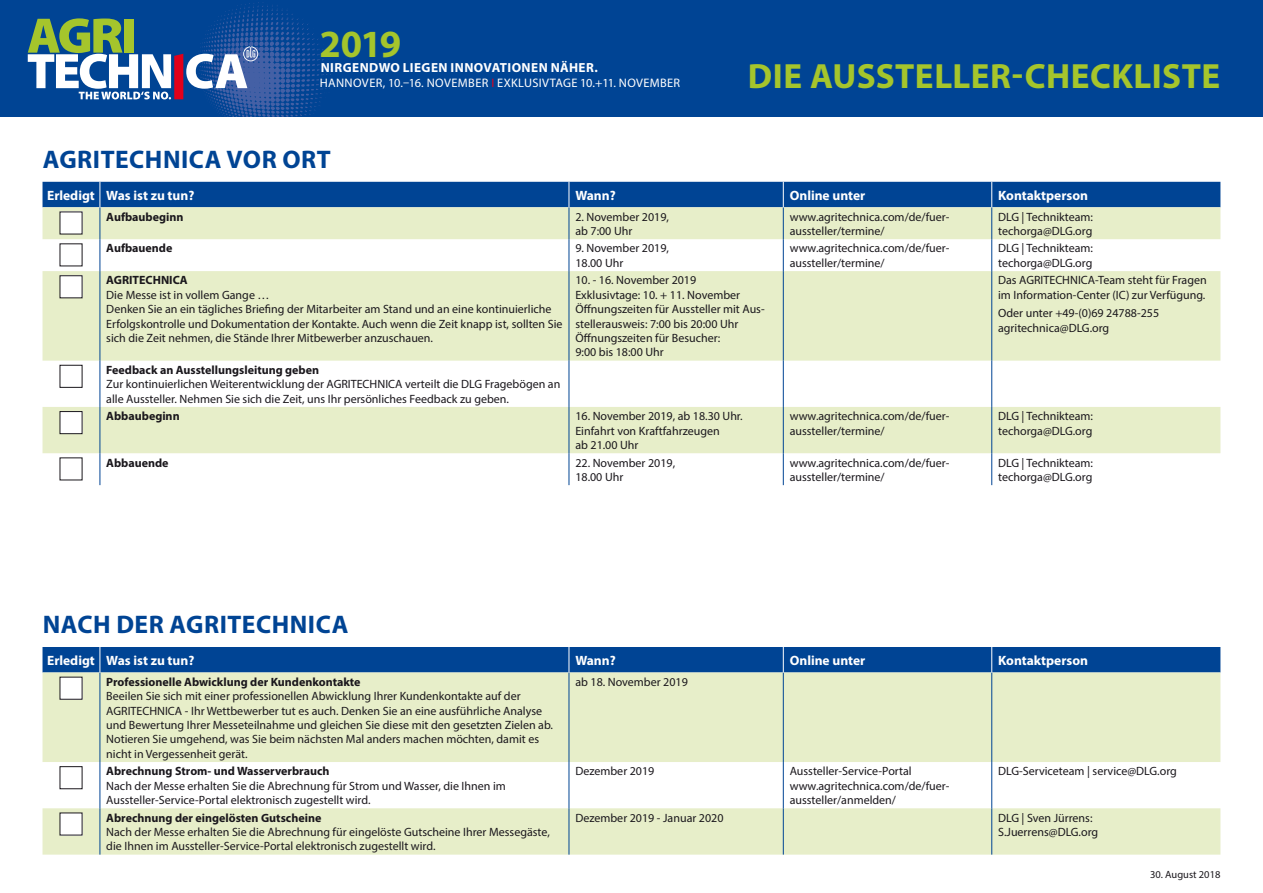
<style>
.page{position:relative;width:1263px;height:893px;background:#fff}
.page>*{position:absolute;margin:0;border:0;box-sizing:border-box;transform-origin:0 0}
.t1{font:700 38.55px "Myriad Pro";color:#a5c52c}
.t2{font:700 35.1px "Myriad Pro";letter-spacing:.01em;color:#a5c52c}
.t3{font:700 25.5px "Myriad Pro";letter-spacing:.02em;color:#004494}
.t4{font:700 13.5px "Myriad Pro";color:#fff}
.t5{font:700 13.2px "Myriad Pro";letter-spacing:.035em;color:#fff}
.t6{font:12.3px "Myriad Pro";letter-spacing:.025em;color:#fff}
.t7{font:12px/14.4px "Myriad Pro";color:#1a171c}
.t8{font:700 12px "Myriad Pro";color:#1a171c}
.t9{font:10.5px "Myriad Pro";color:#1a171c}
.s1{color:#e2001a}
</style>
<div class="page">
<div style="left:0;top:0;width:1263px;height:117px;background:#004494"></div>
<svg style="left:28px;top:2px;width:303px;height:115px"></svg>
<svg style="left:43px;top:207px;width:1177px;height:246px;fill:#e7eec9"></svg>
<hr style="left:569px;top:207px;width:1px;height:32px;background:#004494">
<hr style="left:783px;top:207px;width:1px;height:32px;background:#004494">
<hr style="left:991px;top:207px;width:1px;height:32px;background:#004494">
<hr style="left:569px;top:239px;width:1px;height:32px;background:#004494">
<hr style="left:783px;top:239px;width:1px;height:32px;background:#004494">
<hr style="left:991px;top:239px;width:1px;height:32px;background:#004494">
<hr style="left:569px;top:271px;width:1px;height:90px;background:#004494">
<hr style="left:783px;top:271px;width:1px;height:90px;background:#004494">
<hr style="left:991px;top:271px;width:1px;height:90px;background:#004494">
<hr style="left:569px;top:361px;width:1px;height:46px;background:#004494">
<hr style="left:783px;top:361px;width:1px;height:46px;background:#004494">
<hr style="left:991px;top:361px;width:1px;height:46px;background:#004494">
<hr style="left:569px;top:407px;width:1px;height:46px;background:#004494">
<hr style="left:783px;top:407px;width:1px;height:46px;background:#004494">
<hr style="left:991px;top:407px;width:1px;height:46px;background:#004494">
<hr style="left:569px;top:453px;width:1px;height:32px;background:#004494">
<hr style="left:783px;top:453px;width:1px;height:32px;background:#004494">
<hr style="left:991px;top:453px;width:1px;height:32px;background:#004494">
<hr style="left:100px;top:207px;width:1px;height:32px;background:#004494">
<hr style="left:100px;top:239px;width:1px;height:32px;background:#004494">
<hr style="left:100px;top:271px;width:1px;height:90px;background:#004494">
<hr style="left:100px;top:361px;width:1px;height:46px;background:#004494">
<hr style="left:100px;top:407px;width:1px;height:46px;background:#004494">
<hr style="left:100px;top:453px;width:1px;height:32px;background:#004494">
<div style="left:43px;top:182px;width:1177px;height:25px;background:#004494"></div>
<div style="left:60px;top:212px;width:22px;height:22px;background:#fff"></div>
<div style="left:60px;top:244px;width:22px;height:22px;background:#fff"></div>
<div style="left:60px;top:276px;width:22px;height:22px;background:#fff"></div>
<div style="left:60px;top:365px;width:22px;height:22px;background:#fff"></div>
<div style="left:60px;top:365px;width:22px;height:23px;border:1px solid #1a171c"></div>
<div style="left:60px;top:412px;width:22px;height:22px;background:#fff"></div>
<div style="left:60px;top:411px;width:22px;height:23px;border:1px solid #1a171c"></div>
<svg style="left:43px;top:672px;width:1177px;height:183px;fill:#e7eec9"></svg>
<hr style="left:569px;top:672px;width:1px;height:90px;background:#004494">
<hr style="left:783px;top:672px;width:1px;height:90px;background:#004494">
<hr style="left:991px;top:672px;width:1px;height:90px;background:#004494">
<hr style="left:569px;top:762px;width:1px;height:46px;background:#004494">
<hr style="left:783px;top:762px;width:1px;height:46px;background:#004494">
<hr style="left:991px;top:762px;width:1px;height:46px;background:#004494">
<hr style="left:569px;top:808px;width:1px;height:47px;background:#004494">
<hr style="left:783px;top:808px;width:1px;height:47px;background:#004494">
<hr style="left:991px;top:808px;width:1px;height:47px;background:#004494">
<hr style="left:100px;top:672px;width:1px;height:90px;background:#004494">
<hr style="left:100px;top:762px;width:1px;height:46px;background:#004494">
<hr style="left:100px;top:808px;width:1px;height:47px;background:#004494">
<div style="left:43px;top:647px;width:1177px;height:25px;background:#004494"></div>
<div style="left:60px;top:677px;width:22px;height:22px;background:#fff"></div>
<div style="left:60px;top:767px;width:22px;height:22px;background:#fff"></div>
<div style="left:60px;top:813px;width:22px;height:22px;background:#fff"></div>
<h1 class="t1" style="left:319px;top:18px;width:83px">2019</h1>
<p class="t5" style="left:321px;top:59px;width:279px">NIRGENDWO LIEGEN INNOVATIONEN NÄHER.</p>
<p class="t6" style="left:320px;top:76px;width:362px">HANNOVER, 10.–16. NOVEMBER <span class="s1">I</span> EXKLUSIVTAGE 10.+11. NOVEMBER</p>
<h2 class="t2" style="left:748px;top:53px;width:474px">DIE AUSSTELLER-CHECKLISTE</h2>
<h3 class="t3" style="left:43px;top:143px;width:290px">AGRITECHNICA VOR ORT</h3>
<p class="t4" style="left:47px;top:186px;width:149px">Erledigt Was ist zu tun?</p>
<p class="t4" style="left:575px;top:186px;width:42px">Wann?</p>
<p class="t4" style="left:790px;top:186px;width:77px">Online unter</p>
<p class="t4" style="left:998px;top:186px;width:91px">Kontaktperson</p>
<p class="t8" style="left:106px;top:209px;width:79px">Aufbaubeginn</p>
<p class="t7" style="left:575px;top:209px;width:95px">2. November 2019, ab 7:00 Uhr</p>
<p class="t7" style="left:790px;top:209px;width:161px">www.agritechnica.com/de/fuer&shy;aussteller/termine/</p>
<p class="t7" style="left:998px;top:209px;width:96px">DLG | Technikteam: techorga@DLG.org</p>
<p class="t8" style="left:106px;top:241px;width:68px">Aufbauende</p>
<p class="t7" style="left:575px;top:241px;width:95px">9. November 2019,<br>18.00 Uhr</p>
<p class="t7" style="left:790px;top:241px;width:161px">www.agritechnica.com/de/fuer&shy;aussteller/termine/</p>
<p class="t7" style="left:998px;top:241px;width:96px">DLG | Technikteam: techorga@DLG.org</p>
<p class="t8" style="left:106px;top:272px;width:83px">AGRITECHNICA</p>
<p class="t7" style="left:106px;top:287px;width:458px">Die Messe ist in vollem Gange …<br>Denken Sie an ein tägliches Briefing der Mitarbeiter am Stand und an eine kontinuierliche Erfolgskontrolle und Dokumentation der Kontakte. Auch wenn die Zeit knapp ist, sollten Sie sich die Zeit nehmen, die Stände Ihrer Mitbewerber anzuschauen.</p>
<p class="t7" style="left:575px;top:273px;width:191px">10. - 16. November 2019<br>Exklusivtage: 10. + 11. November<br>Öffnungszeiten für Aussteller mit Aus&shy;stellerausweis: 7:00 bis 20:00 Uhr<br>Öffnungszeiten für Besucher:<br>9:00 bis 18:00 Uhr</p>
<p class="t7" style="left:998px;top:273px;width:210px">Das AGRITECHNICA-Team steht für Fragen im Information-Center (IC) zur Verfügung.</p>
<p class="t7" style="left:998px;top:306px;width:163px">Oder unter +49-(0)69 24788-255 agritechnica@DLG.org</p>
<p class="t8" style="left:106px;top:362px;width:214px">Feedback an Ausstellungsleitung geben</p>
<p class="t7" style="left:106px;top:377px;width:456px">Zur kontinuierlichen Weiterentwicklung der AGRITECHNICA verteilt die DLG Fragebögen an alle Aussteller. Nehmen Sie sich die Zeit, uns Ihr persönliches Feedback zu geben.</p>
<p class="t8" style="left:106px;top:408px;width:75px">Abbaubeginn</p>
<p class="t7" style="left:575px;top:409px;width:169px">16. November 2019, ab 18.30 Uhr.<br>Einfahrt von Kraftfahrzeugen<br>ab 21.00 Uhr</p>
<p class="t7" style="left:790px;top:409px;width:161px">www.agritechnica.com/de/fuer&shy;aussteller/termine/</p>
<p class="t7" style="left:998px;top:409px;width:96px">DLG | Technikteam: techorga@DLG.org</p>
<p class="t8" style="left:106px;top:455px;width:64px">Abbauende</p>
<p class="t7" style="left:575px;top:455px;width:101px">22. November 2019,<br>18.00 Uhr</p>
<p class="t7" style="left:790px;top:455px;width:161px">www.agritechnica.com/de/fuer&shy;aussteller/termine/</p>
<p class="t7" style="left:998px;top:455px;width:96px">DLG | Technikteam: techorga@DLG.org</p>
<h3 class="t3" style="left:43px;top:608px;width:307px">NACH DER AGRITECHNICA</h3>
<p class="t4" style="left:47px;top:651px;width:149px">Erledigt Was ist zu tun?</p>
<p class="t4" style="left:575px;top:651px;width:42px">Wann?</p>
<p class="t4" style="left:790px;top:651px;width:77px">Online unter</p>
<p class="t4" style="left:998px;top:651px;width:91px">Kontaktperson</p>
<p class="t8" style="left:106px;top:674px;width:256px">Professionelle Abwicklung der Kundenkontakte</p>
<p class="t7" style="left:106px;top:689px;width:448px">Beeilen Sie sich mit einer professionellen Abwicklung Ihrer Kundenkontakte auf der AGRITECHNICA - Ihr Wettbewerber tut es auch. Denken Sie an eine ausführliche Analyse und Bewertung Ihrer Messeteilnahme und gleichen Sie diese mit den gesetzten Zielen ab.<br>Notieren Sie umgehend, was Sie beim nächsten Mal anders machen möchten, damit es nicht in Vergessenheit gerät.</p>
<p class="t7" style="left:575px;top:674px;width:114px">ab 18. November 2019</p>
<p class="t8" style="left:106px;top:763px;width:225px">Abrechnung Strom- und Wasserverbrauch</p>
<p class="t7" style="left:106px;top:778px;width:401px">Nach der Messe erhalten Sie die Abrechnung für Strom und Wasser, die Ihnen im<br>Aussteller-Service-Portal elektronisch zugestellt wird.</p>
<p class="t8" style="left:106px;top:810px;width:217px">Abrechnung der eingelösten Gutscheine</p>
<p class="t7" style="left:106px;top:824px;width:445px">Nach der Messe erhalten Sie die Abrechnung für eingelöste Gutscheine Ihrer Messegäste, die Ihnen im Aussteller-Service-Portal elektronisch zugestellt wird.</p>
<p class="t7" style="left:575px;top:764px;width:81px">Dezember 2019</p>
<p class="t7" style="left:790px;top:764px;width:161px">Aussteller-Service-Portal www.agritechnica.com/de/fuer&shy;aussteller/anmelden/</p>
<p class="t7" style="left:998px;top:764px;width:180px">DLG-Serviceteam | service@DLG.org</p>
<p class="t7" style="left:575px;top:810px;width:150px">Dezember 2019 - Januar 2020</p>
<p class="t7" style="left:998px;top:810px;width:102px">DLG | Sven Jürrens:<br>S.Juerrens@DLG.org</p>
<p class="t9" style="left:1150px;top:868px;width:72px">30. August 2018</p>
</div>
